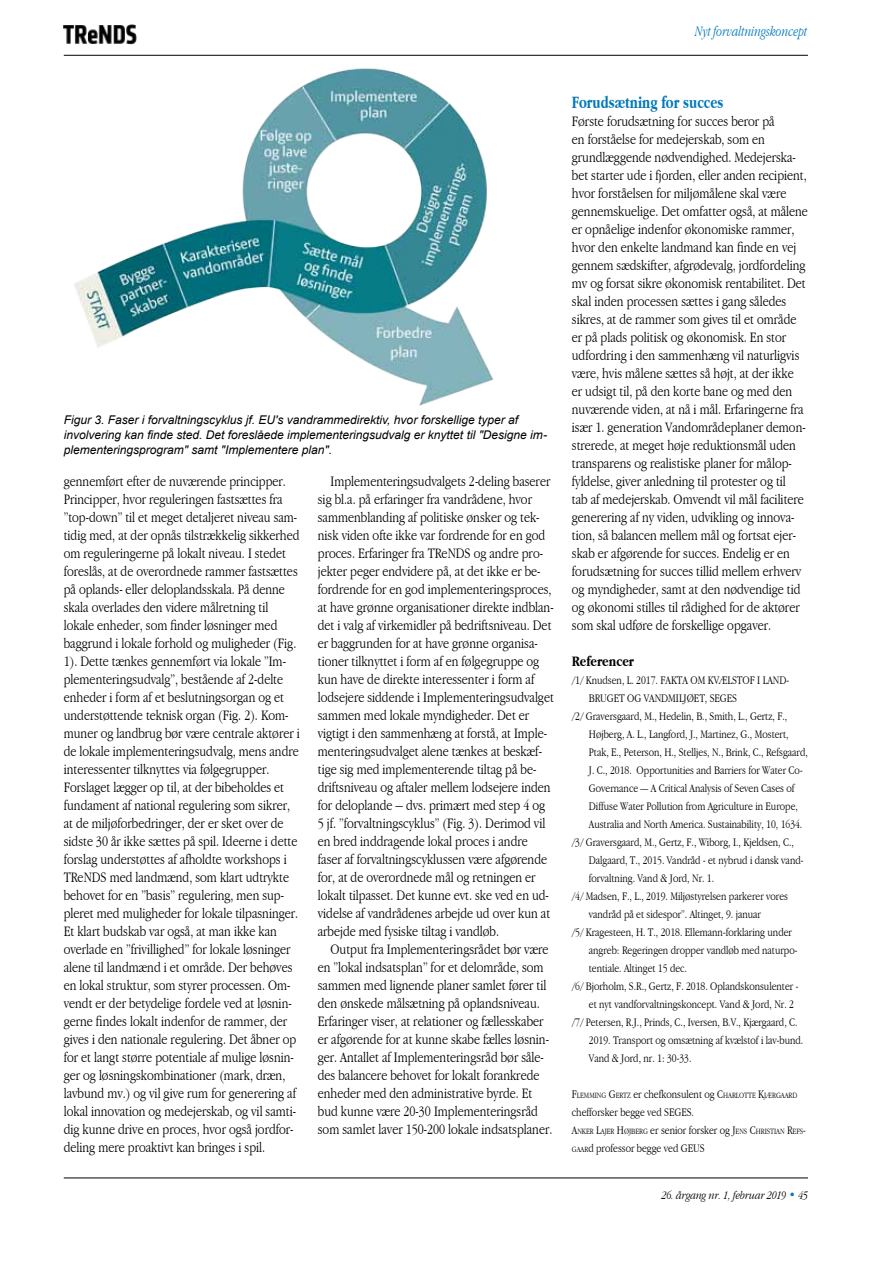
<style>
.page{position:relative;width:893px;height:1263px;background:#fff}
.page>*{position:absolute;margin:0;border:0;box-sizing:border-box;transform-origin:0 0}
.t1{font:700 condensed 18px "Garamond";color:#0078bb;scale:.9 1}
.t2{font:300 condensed 15px/18px "Garamond";color:#000}
.t3{font:italic 300 condensed 15px "Garamond";color:#0078bb;scale:.9 1}
.t4{font:700 condensed 15px "Garamond";color:#000}
.t5{font:300 condensed 12px "Garamond";color:#000}
.t6{font:italic 12px/15px "Arial";color:#000}
.t7{font:italic 300 condensed 12px "Garamond";color:#000}
.t8{font:300 condensed 8.4px "Garamond";color:#000}
.s1{font-size:12px}
.s2{font-size:8.4px}
.s3{color:#0079bc}
</style>
<div class="page">
<hr style="left:64px;top:1177px;width:744px;height:1px;background:#000">
<svg style="left:656px;top:1177px;width:152px;height:2px"></svg>
<hr style="left:64px;top:55px;width:744px;height:1px;background:#000">
<img style="left:63px;top:24px;width:74px;height:21px">
<img style="left:74px;top:68px;width:420px;height:338px">
<p class="t3" style="left:695px;top:23px;width:126px">Nyt forvaltningskoncept</p>
<p class="t6" style="left:64px;top:413px;width:485px">Figur 3. Faser i forvaltningscyklus jf. EU's vandrammedirektiv, hvor forskellige typer af involvering kan finde sted. Det foreslåede implementeringsudvalg er knyttet til "Designe im&shy;plementeringsprogram" samt "Implementere plan".</p>
<p class="t2" style="left:64px;top:472px;width:237px">gennemført efter de nuværende principper.<br>Principper, hvor reguleringen fastsættes fra ”top-down” til et meget detaljeret niveau sam&shy;tidig med, at der opnås tilstrækkelig sikkerhed om reguleringerne på lokalt niveau. I stedet foreslås, at de overordnede rammer fastsættes på oplands- eller deloplandsskala. På denne skala overlades den videre målretning til lokale enheder, som finder løsninger med baggrund i lokale forhold og muligheder (Fig.<br>1). Dette tænkes gennemført via lokale ”Im&shy;plementeringsudvalg”, bestående af 2-delte enheder i form af et beslutningsorgan og et understøttende teknisk organ (Fig. 2). Kom&shy;muner og landbrug bør være centrale aktører i de lokale implementeringsudvalg, mens andre interessenter tilknyttes via følgegrupper.<br>Forslaget lægger op til, at der bibeholdes et fundament af national regulering som sikrer, at de miljøforbedringer, der er sket over de sidste 30 år ikke sættes på spil. Ideerne i dette forslag understøttes af afholdte workshops i TReNDS med landmænd, som klart udtrykte behovet for en ”basis” regulering, men sup&shy;pleret med muligheder for lokale tilpasninger.<br>Et klart budskab var også, at man ikke kan overlade en ”frivillighed” for lokale løsninger alene til landmænd i et område. Der behøves en lokal struktur, som styrer processen. Om&shy;vendt er der betydelige fordele ved at løsnin&shy;gerne findes lokalt indenfor de rammer, der gives i den nationale regulering. Det åbner op for et langt større potentiale af mulige løsnin&shy;ger og løsningskombinationer (mark, dræn, lavbund mv.) og vil give rum for generering af lokal innovation og medejerskab, og vil samti&shy;dig kunne drive en proces, hvor også jordfor&shy;deling mere proaktivt kan bringes i spil.</p>
<p class="t2" style="left:318px;top:472px;width:238px;text-indent:13px">Implementeringsudvalgets 2-deling baserer sig bl.a. på erfaringer fra vandrådene, hvor sammenblanding af politiske ønsker og tek&shy;nisk viden ofte ikke var fordrende for en god proces. Erfaringer fra TReNDS og andre pro&shy;jekter peger endvidere på, at det ikke er be&shy;fordrende for en god implementeringsproces, at have grønne organisationer direkte indblan&shy;det i valg af virkemidler på bedriftsniveau. Det er baggrunden for at have grønne organisa&shy;tioner tilknyttet i form af en følgegruppe og kun have de direkte interessenter i form af lodsejere siddende i Implementeringsudvalget sammen med lokale myndigheder. Det er vigtigt i den sammenhæng at forstå, at Imple&shy;menteringsudvalget alene tænkes at beskæf&shy;tige sig med implementerende tiltag på be&shy;driftsniveau og aftaler mellem lodsejere inden for deloplande – dvs. primært med step 4 og 5 jf. ”forvaltningscyklus” (Fig. 3). Derimod vil en bred inddragende lokal proces i andre faser af forvaltningscyklussen være afgørende for, at de overordnede mål og retningen er lokalt tilpasset. Det kunne evt. ske ved en ud&shy;videlse af vandrådenes arbejde ud over kun at arbejde med fysiske tiltag i vandløb.</p>
<p class="t2" style="left:318px;top:940px;width:236px;text-indent:13px">Output fra Implementeringsrådet bør være en ”lokal indsatsplan” for et delområde, som sammen med lignende planer samlet fører til den ønskede målsætning på oplandsniveau.<br>Erfaringer viser, at relationer og fællesskaber er afgørende for at kunne skabe fælles løsnin&shy;ger. Antallet af Implementeringsråd bør såle&shy;des balancere behovet for lokalt forankrede enheder med den administrative byrde. Et bud kunne være 20-30 Implementeringsråd som samlet laver 150-200 lokale indsatsplaner.</p>
<p class="t1" style="left:572px;top:92px;width:170px">Forudsætning for succes</p>
<p class="t2" style="left:572px;top:112px;width:238px">Første forudsætning for succes beror på<br>en forståelse for medejerskab, som en grundlæggende nødvendighed. Medejerska&shy;bet starter ude i fjorden, eller anden recipient, hvor forståelsen for miljømålene skal være gennemskuelige. Det omfatter også, at målene er opnåelige indenfor økonomiske rammer, hvor den enkelte landmand kan finde en vej gennem sædskifter, afgrødevalg, jordfordeling mv og forsat sikre økonomisk rentabilitet. Det skal inden processen sættes i gang således sikres, at de rammer som gives til et område er på plads politisk og økonomisk. En stor udfordring i den sammenhæng vil naturligvis være, hvis målene sættes så højt, at der ikke<br>er udsigt til, på den korte bane og med den nuværende viden, at nå i mål. Erfaringerne fra især 1. generation Vandområdeplaner demon&shy;strerede, at meget høje reduktionsmål uden transparens og realistiske planer for målop&shy;fyldelse, giver anledning til protester og til<br>tab af medejerskab. Omvendt vil mål facilitere generering af ny viden, udvikling og innova&shy;tion, så balancen mellem mål og fortsat ejer&shy;skab er afgørende for succes. Endelig er en forudsætning for succes tillid mellem erhverv og myndigheder, samt at den nødvendige tid og økonomi stilles til rådighed for de aktører som skal udføre de forskellige opgaver.</p>
<p class="t4" style="left:572px;top:653px;width:64px">Referencer</p>
<p class="t5" style="left:572px;top:673px;width:219px">/1/ Knudsen, L. 2017. FAKTA OM KVÆLSTOF I LAND-</p>
<p class="t5" style="left:589px;top:691px;width:150px">BRUGET OG VANDMILJØET, SEGES</p>
<p class="t5" style="left:572px;top:709px;width:217px">/2/ Graversgaard, M., Hedelin, B., Smith, L., Gertz, F.,</p>
<p class="t5" style="left:589px;top:727px;width:201px">Højberg, A. L., Langford, J., Martinez, G., Mostert,</p>
<p class="t5" style="left:589px;top:745px;width:220px">Ptak, E., Peterson, H., Stelljes, N., Brink, C., Refsgaard,</p>
<p class="t5" style="left:589px;top:763px;width:215px">J. C., 2018. Opportunities and Barriers for Water Co-</p>
<p class="t5" style="left:589px;top:781px;width:207px">Governance — A Critical Analysis of Seven Cases of</p>
<p class="t5" style="left:589px;top:799px;width:211px">Diffuse Water Pollution from Agriculture in Europe,</p>
<p class="t5" style="left:589px;top:817px;width:215px">Australia and North America. Sustainability, 10, 1634.</p>
<p class="t5" style="left:572px;top:835px;width:224px">/3/ Graversgaard, M., Gertz, F., Wiborg, I., Kjeldsen, C.,</p>
<p class="t5" style="left:589px;top:853px;width:216px">Dalgaard, T., 2015. Vandråd - et nybrud i dansk vand-</p>
<p class="t5" style="left:589px;top:871px;width:127px">forvaltning. Vand &amp; Jord, Nr. 1.</p>
<p class="t5" style="left:572px;top:889px;width:218px">/4/ Madsen, F., L., 2019. Miljøstyrelsen parkerer vores</p>
<p class="t5" style="left:589px;top:907px;width:174px">vandråd på et sidespor”. Altinget, 9. januar</p>
<p class="t5" style="left:572px;top:925px;width:222px">/5/ Kragesteen, H. T., 2018. Ellemann-forklaring under</p>
<p class="t5" style="left:589px;top:943px;width:210px">angreb: Regeringen dropper vandløb med naturpo-</p>
<p class="t5" style="left:589px;top:961px;width:100px">tentiale. Altinget 15 dec.</p>
<p class="t5" style="left:572px;top:979px;width:228px">/6/ Bjorholm, S.R., Gertz, F. 2018. Oplandskonsulenter -</p>
<p class="t5" style="left:589px;top:997px;width:207px">et nyt vandforvaltningskoncept. Vand &amp; Jord, Nr. 2</p>
<p class="t5" style="left:572px;top:1015px;width:227px">/7/ Petersen, R.J., Prinds, C., Iversen, B.V., Kjærgaard, C.</p>
<p class="t5" style="left:589px;top:1033px;width:216px">2019. Transport og omsætning af kvælstof i lav-bund.</p>
<p class="t5" style="left:589px;top:1051px;width:104px">Vand &amp; Jord, nr. 1: 30-33.</p>
<p class="t8" style="left:572px;top:1091px;width:227px"><span class="s1">F</span>LEMMING <span class="s1">G</span>ERTZ <span class="s1">er chefkonsulent og</span> <span class="s1">C</span>HARLOTTE <span class="s1">K</span>JÆRGAARD</p>
<p class="t5" style="left:572px;top:1105px;width:124px">chefforsker begge ved SEGES.</p>
<p class="t8" style="left:572px;top:1127px;width:236px"><span class="s1">A</span>NKER <span class="s1">L</span>AJER <span class="s1">H</span>ØJBERG <span class="s1">er senior forsker og</span> <span class="s1">J</span>ENS <span class="s1">C</span>HRISTIAN <span class="s1">R</span>EFS<span class="s1">-</span></p>
<p class="t5" style="left:572px;top:1141px;width:134px"><span class="s2">GAAR</span>d professor begge ved GEUS</p>
<p class="t7" style="left:662px;top:1189px;width:148px">26. årgang nr. 1, februar 2019 <span class="s3">•</span> 45</p>
</div>
